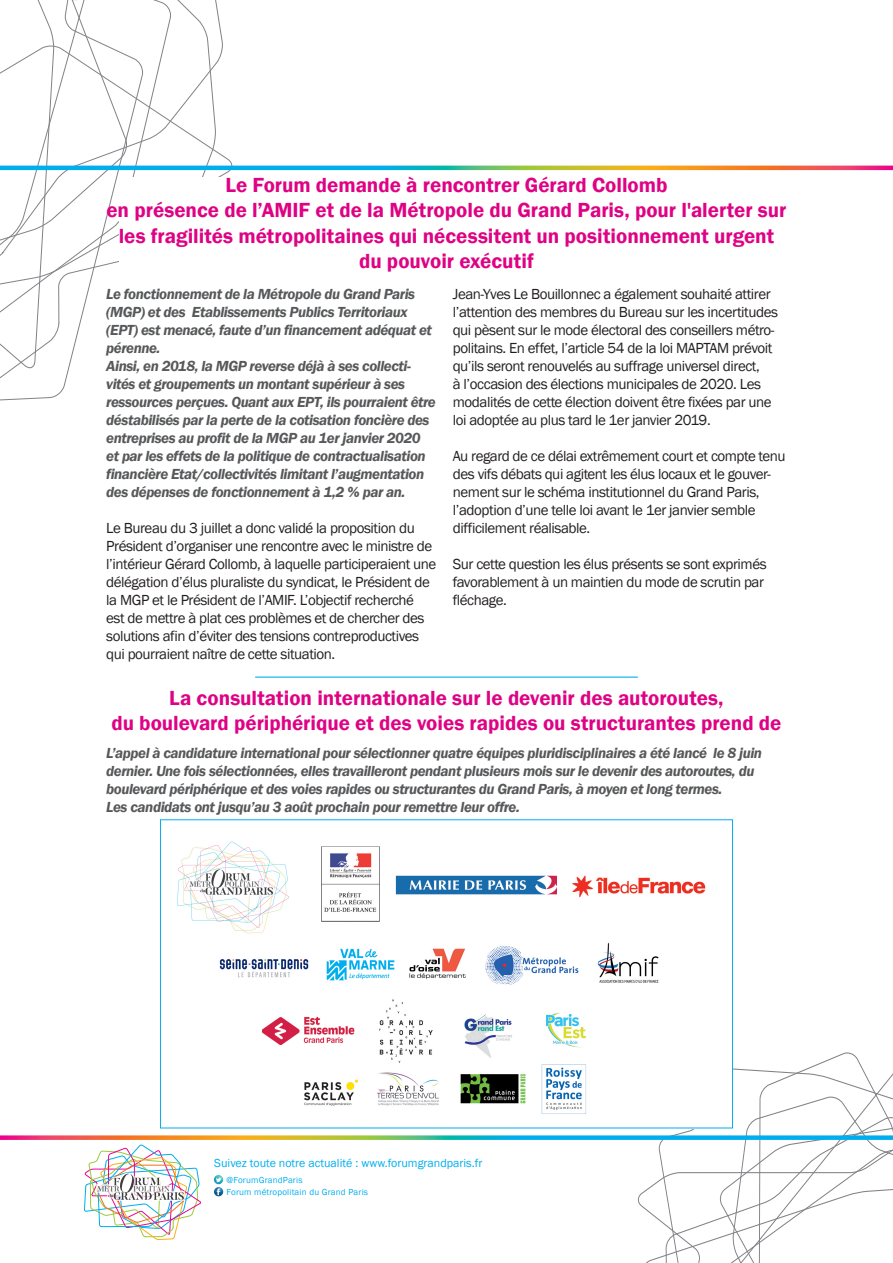
<style>
.page{position:relative;width:893px;height:1263px;background:#fff}
.page>*{position:absolute;margin:0;border:0;box-sizing:border-box;transform-origin:0 0}
.ARTICLE_-_TITRES{font:600 21px/25.2px "Franklin Gothic";color:#df0284;text-align:center}
.TEXTE_COURANT{font:15px/18px "Franklin Gothic";letter-spacing:-.03em;color:#231f20}
.TEXTE_COURANT-2{font:italic 600 15px/18px "Franklin Gothic";letter-spacing:-.03em;color:#57585a}
.t1{font:12px "Franklin Gothic";color:#00aeef}
.t2{font:9px "Franklin Gothic";letter-spacing:.02em;color:#00aeef}
</style>
<div class="page">
<svg style="left:0;top:0;width:233px;height:401px"></svg>
<svg style="left:0;top:0;width:127px;height:368px"></svg>
<svg style="left:634px;top:1052px;width:259px;height:211px"></svg>
<svg style="left:0;top:1135px;width:893px;height:5px;background:#76a89f"></svg>
<svg style="left:0;top:166px;width:893px;height:4px;background:#679f95"></svg>
<img style="left:84px;top:1145px;width:117px;height:95px">
<svg style="left:214px;top:1175px;width:9px;height:21px"></svg>
<div style="left:119px;top:178px;width:109px;height:89px;background:#fff"></div>
<hr style="left:255px;top:676px;width:383px;height:2px;background:#00aeef">
<div style="left:160px;top:820px;width:572px;height:308px;background:#fff"></div>
<img style="left:177px;top:841px;width:529px;height:273px">
<p class="ARTICLE_-_TITRES" style="left:106px;top:173px;width:682px">Le Forum demande à rencontrer Gérard Collomb<br>en présence de l’AMIF et de la Métropole du Grand Paris, pour l'alerter sur les fragilités métropolitaines qui nécessitent un positionnement urgent du pouvoir exécutif</p>
<p class="TEXTE_COURANT-2" style="left:106px;top:284px;width:331px">Le fonctionnement de la Métropole du Grand Paris (MGP) et des Etablissements Publics Territoriaux (EPT) est menacé, faute d’un financement adéquat et pérenne.<br>Ainsi, en 2018, la MGP reverse déjà à ses collecti&shy;vités et groupements un montant supérieur à ses ressources perçues. Quant aux EPT, ils pourraient être déstabilisés par la perte de la cotisation foncière des entreprises au profit de la MGP au 1er janvier 2020 et par les effets de la politique de contractualisation financière Etat/collectivités limitant l’augmentation des dépenses de fonctionnement à 1,2 % par an.</p>
<p class="TEXTE_COURANT" style="left:106px;top:519px;width:332px">Le Bureau du 3 juillet a donc validé la proposition du Président d’organiser une rencontre avec le ministre de l’intérieur Gérard Collomb, à laquelle participeraient une délégation d’élus pluraliste du syndicat, le Président de la MGP et le Président de l’AMIF. L’objectif recherché<br>est de mettre à plat ces problèmes et de chercher des solutions afin d’éviter des tensions contreproductives qui pourraient naître de cette situation.</p>
<p class="TEXTE_COURANT" style="left:453px;top:285px;width:327px">Jean-Yves Le Bouillonnec a également souhaité attirer l’attention des membres du Bureau sur les incertitudes qui pèsent sur le mode électoral des conseillers métro&shy;politains. En effet, l’article 54 de la loi MAPTAM prévoit qu’ils seront renouvelés au suffrage universel direct,<br>à l’occasion des élections municipales de 2020. Les modalités de cette élection doivent être fixées par une loi adoptée au plus tard le 1er janvier 2019.</p>
<p class="TEXTE_COURANT" style="left:453px;top:447px;width:334px">Au regard de ce délai extrêmement court et compte tenu des vifs débats qui agitent les élus locaux et le gouver&shy;nement sur le schéma institutionnel du Grand Paris, l’adoption d’une telle loi avant le 1er janvier semble difficilement réalisable.</p>
<p class="TEXTE_COURANT" style="left:453px;top:555px;width:315px">Sur cette question les élus présents se sont exprimés favorablement à un maintien du mode de scrutin par fléchage.</p>
<p class="ARTICLE_-_TITRES" style="left:169px;top:685px;width:556px">La consultation internationale sur le devenir des autoroutes,</p>
<p class="ARTICLE_-_TITRES" style="left:111px;top:711px;width:672px">du boulevard périphérique et des voies rapides ou structurantes prend de</p>
<p class="TEXTE_COURANT-2" style="left:106px;top:744px;width:657px">L’appel à candidature international pour sélectionner quatre équipes pluridisciplinaires a été lancé le 8 juin dernier. Une fois sélectionnées, elles travailleront pendant plusieurs mois sur le devenir des autoroutes, du boulevard périphérique et des voies rapides ou structurantes du Grand Paris, à moyen et long termes.</p>
<p class="TEXTE_COURANT-2" style="left:106px;top:798px;width:415px">Les candidats ont jusqu’au 3 août prochain pour remettre leur offre.</p>
<p class="t1" style="left:214px;top:1156px;width:270px">Suivez toute notre actualité : www.forumgrandparis.fr</p>
<p class="t2" style="left:227px;top:1174px;width:77px">@ForumGrandParis</p>
<p class="t2" style="left:227px;top:1186px;width:143px">Forum métropolitain du Grand Paris</p>
</div>
